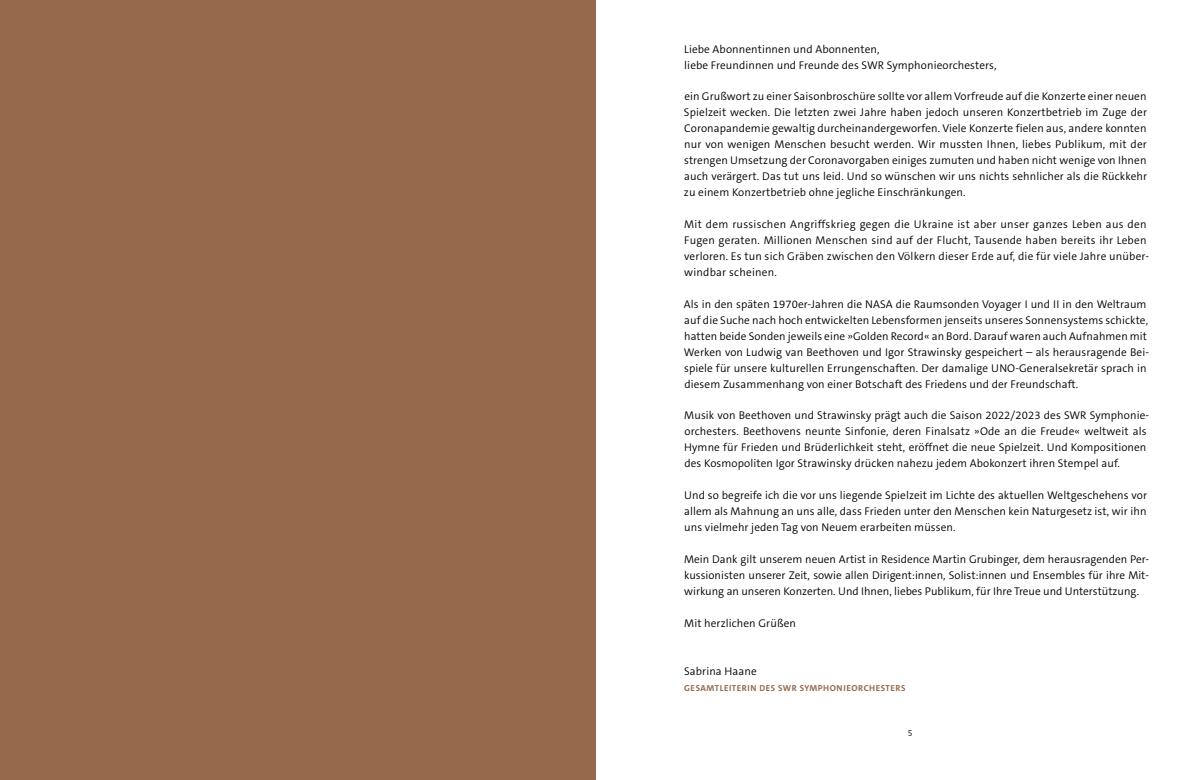
<style>
.page{position:relative;width:1191px;height:780px;background:#fff}
.page>*{position:absolute;margin:0;border:0;box-sizing:border-box;transform-origin:0 0}
.t1{font:300 11.25px/16px "The Sans C5";letter-spacing:.01em;color:#000}
.t2{font:700 8.75px "The Sans C5";letter-spacing:.065em;color:#96694c}
.t3{font:300 8.75px "The Sans C5";color:#000}
</style>
<div class="page">
<div style="left:0;top:0;width:595px;height:780px;background:#96694c"></div>
<p class="t1" style="left:684px;top:41px;width:314px">Liebe Abonnentinnen und Abonnenten,<br>liebe Freundinnen und Freunde des SWR Symphonieorchesters,</p>
<p class="t1" style="left:684px;top:89px;width:465px;text-align:justify">ein Grußwort zu einer Saisonbroschüre sollte vor allem Vorfreude auf die Konzerte einer neuen Spielzeit wecken. Die letzten zwei Jahre haben jedoch unseren Konzertbetrieb im Zuge der Coronapandemie gewaltig durcheinandergeworfen. Viele Konzerte fielen aus, andere konnten nur von wenigen Menschen besucht werden. Wir mussten Ihnen, liebes Publikum, mit der strengen Umsetzung der Coronavorgaben einiges zumuten und haben nicht wenige von Ihnen auch verärgert. Das tut uns leid. Und so wünschen wir uns nichts sehnlicher als die Rückkehr zu einem Konzertbetrieb ohne jegliche Einschränkungen.</p>
<p class="t1" style="left:684px;top:216px;width:466px">Mit dem russischen Angriffskrieg gegen die Ukraine ist aber unser ganzes Leben aus den Fugen geraten. Millionen Menschen sind auf der Flucht, Tausende haben bereits ihr Leben verloren. Es tun sich Gräben zwischen den Völkern dieser Erde auf, die für viele Jahre unüber&shy;windbar scheinen.</p>
<p class="t1" style="left:684px;top:296px;width:467px">Als in den späten 1970er-Jahren die NASA die Raumsonden Voyager I und II in den Weltraum auf die Suche nach hoch entwickelten Lebensformen jenseits unseres Sonnensystems schickte, hatten beide Sonden jeweils eine »Golden Record« an Bord. Darauf waren auch Aufnahmen mit Werken von Ludwig van Beethoven und Igor Strawinsky gespeichert – als herausragende Bei&shy;spiele für unsere kulturellen Errungenschaften. Der damalige UNO-Generalsekretär sprach in diesem Zusammenhang von einer Botschaft des Friedens und der Freundschaft.</p>
<p class="t1" style="left:684px;top:407px;width:466px">Musik von Beethoven und Strawinsky prägt auch die Saison 2022/2023 des SWR Symphonie&shy;orchesters. Beethovens neunte Sinfonie, deren Finalsatz »Ode an die Freude« weltweit als Hymne für Frieden und Brüderlichkeit steht, eröffnet die neue Spielzeit. Und Kompositionen des Kosmopoliten Igor Strawinsky drücken nahezu jedem Abokonzert ihren Stempel auf.</p>
<p class="t1" style="left:684px;top:487px;width:464px;text-align:justify">Und so begreife ich die vor uns liegende Spielzeit im Lichte des aktuellen Weltgeschehens vor allem als Mahnung an uns alle, dass Frieden unter den Menschen kein Naturgesetz ist, wir ihn uns vielmehr jeden Tag von Neuem erarbeiten müssen.</p>
<p class="t1" style="left:684px;top:551px;width:466px;text-align:justify">Mein Dank gilt unserem neuen Artist in Residence Martin Grubinger, dem herausragenden Per&shy;kussionisten unserer Zeit, sowie allen Dirigent:innen, Solist:innen und Ensembles für ihre Mit&shy;wirkung an unseren Konzerten. Und Ihnen, liebes Publikum, für Ihre Treue und Unterstützung.</p>
<p class="t1" style="left:684px;top:615px;width:113px">Mit herzlichen Grüßen</p>
<p class="t1" style="left:684px;top:663px;width:74px">Sabrina Haane</p>
<p class="t2" style="left:684px;top:682px;width:223px">GESAMTLEITERIN DES SWR SYMPHONIEORCHESTERS</p>
<p class="t3" style="left:907px;top:727px;width:6px">5</p>
</div>
